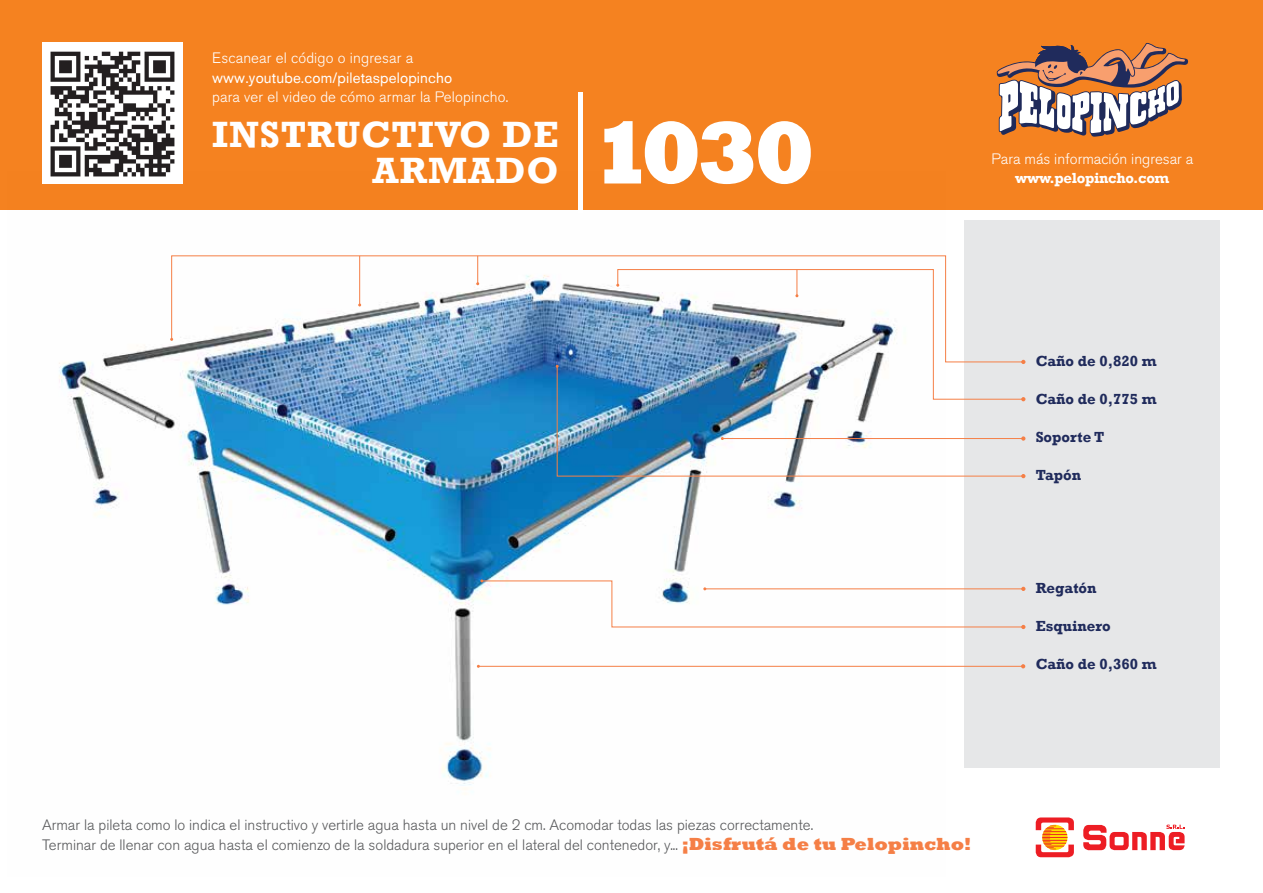
<style>
.page{position:relative;width:1263px;height:893px;background:#fff}
.page>*{position:absolute;margin:0;border:0;box-sizing:border-box;transform-origin:0 0}
.t1{font:800 90px "Rockwell";color:#fff}
.t2{font:700 37.5px/36px "Rockwell";letter-spacing:.025em;color:#fff;text-align:right}
.t3{font:300 15px/19.5px "Akzidenz Grotesk BQ";color:#58595b}
.t4{font:300 15px "Akzidenz Grotesk BQ";letter-spacing:.01em;color:#fff}
.t5{font:700 15px "Rockwell";color:#202b5c}
.t6{font:15px "Akzidenz Grotesk BE";letter-spacing:.01em;color:#fff}
.t7{font:700 15px "Rockwell";letter-spacing:-.02em;color:#fff}
.s1{font-family:"Rockwell";font-weight:800;font-size:18px;color:#f57f46}
</style>
<div class="page">
<div style="left:0;top:0;width:1263px;height:210px;background:#f58220"></div>
<div style="left:965px;top:221px;width:255px;height:547px;background:#e6e7e8"></div>
<svg style="left:996px;top:43px;width:192px;height:94px"></svg>
<img style="left:42px;top:183px;width:904px;height:607px">
<svg style="left:480px;top:579px;width:545px;height:50px"></svg>
<svg style="left:1021px;top:664px;width:4px;height:4px"></svg>
<hr style="left:478px;top:666px;width:545px;height:1px;background:#f57f46">
<img style="left:556px;top:365px;width:468px;height:112px">
<svg style="left:171px;top:255px;width:853px;height:108px"></svg>
<div style="left:578px;top:92px;width:5px;height:121px;background:#fff"></div>
<svg style="left:1036px;top:817px;width:38px;height:40px"></svg>
<svg style="left:1083px;top:825px;width:101px;height:25px"></svg>
<img style="left:42px;top:43px;width:141px;height:140px">
<p class="t4" style="left:212px;top:50px;width:203px">Escanear el código o ingresar a</p>
<p class="t6" style="left:212px;top:68px;width:242px">www.youtube.com/piletaspelopincho</p>
<p class="t4" style="left:212px;top:89px;width:298px">para ver el video de cómo armar la Pelopincho.</p>
<h2 class="t2" style="left:212px;top:117px;width:348px">INSTRUCTIVO DE<br>ARMADO</h2>
<h1 class="t1" style="left:591px;top:101px;width:226px">1030</h1>
<p class="t4" style="left:991px;top:150px;width:203px">Para más información ingresar a</p>
<p class="t7" style="left:1015px;top:169px;width:156px">www.pelopincho.com</p>
<p class="t3" style="left:42px;top:816px;width:931px">Armar la pileta como lo indica el instructivo y vertirle agua hasta un nivel de 2 cm. Acomodar todas las piezas correctamente.<br>Terminar de llenar con agua hasta el comienzo de la soldadura superior en el lateral del contenedor, y... <span class="s1">¡Disfrutá de tu Pelopincho!</span></p>
<p class="t5" style="left:1036px;top:352px;width:122px">Caño de 0,820 m</p>
<p class="t5" style="left:1036px;top:390px;width:122px">Caño de 0,775 m</p>
<p class="t5" style="left:1036px;top:428px;width:70px">Soporte T</p>
<p class="t5" style="left:1036px;top:466px;width:47px">Tapón</p>
<p class="t5" style="left:1036px;top:579px;width:62px">Regatón</p>
<p class="t5" style="left:1036px;top:617px;width:76px">Esquinero</p>
<p class="t5" style="left:1036px;top:655px;width:122px">Caño de 0,360 m</p>
</div>
